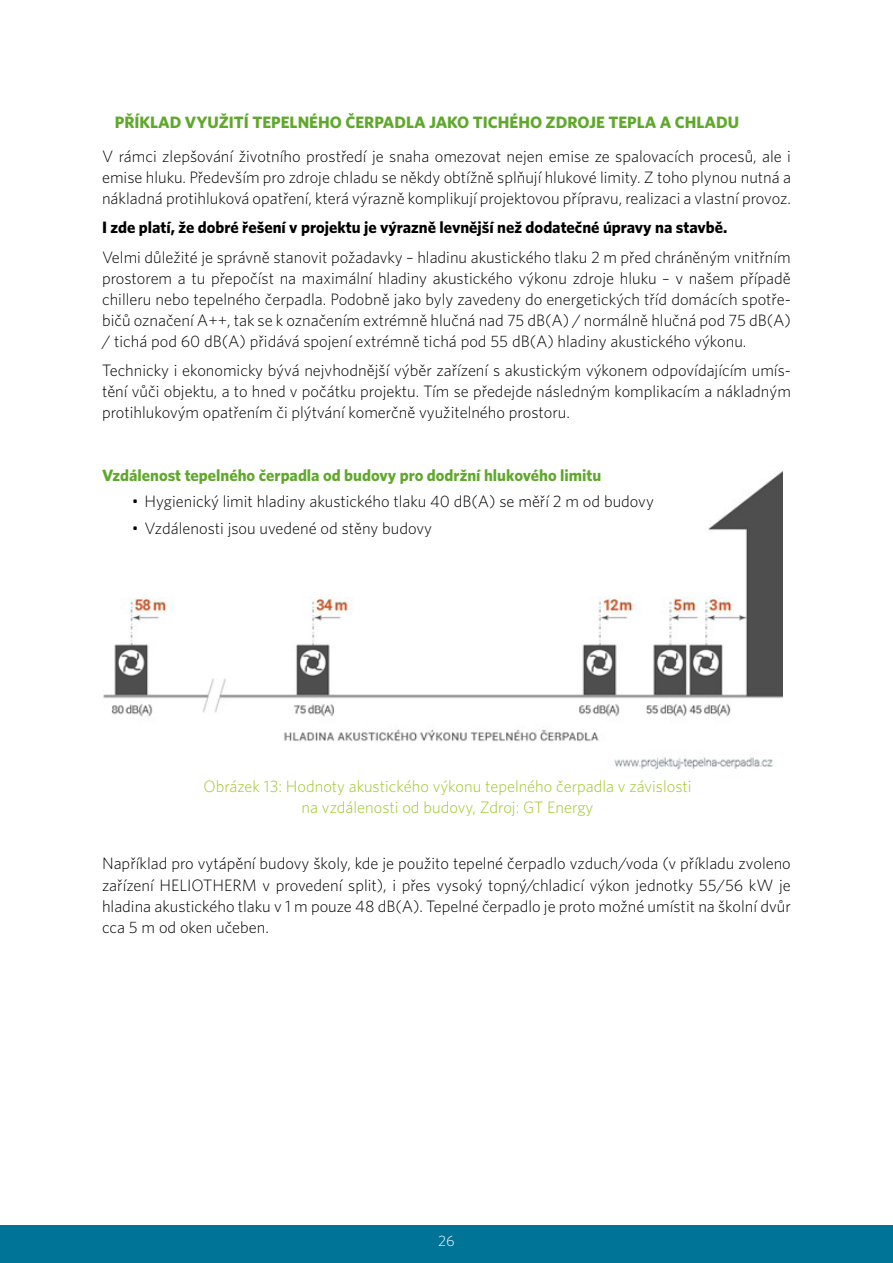
<style>
.page{position:relative;width:893px;height:1263px;background:#fff}
.page>*{position:absolute;margin:0;border:0;box-sizing:border-box;transform-origin:0 0}
.t1{font:300 16.5px/21px "Whitney";color:#000;text-align:justify}
.t2{font:700 16.5px "Whitney";color:#5fa82c}
.t3{font:300 16.5px/21px "Whitney";color:#9dc726;text-align:center}
.t4{font:700 16.5px "Whitney";color:#000}
.t5{font:300 15px "Whitney";color:#fff}
</style>
<div class="page">
<div style="left:0;top:1225px;width:893px;height:38px;background:#007497"></div>
<img style="left:103px;top:471px;width:680px;height:298px">
<div style="left:96px;top:460px;width:423px;height:73px;background:#fff"></div>
<p class="t2" style="left:115px;top:111px;width:626px">Příklad využití tepelného čerpadla jako tichého zdroje tepla a chladu</p>
<p class="t1" style="left:102px;top:145px;width:690px">V rámci zlepšování životního prostředí je snaha omezovat nejen emise ze spalovacích procesů, ale i emise hluku. Především pro zdroje chladu se někdy obtížně splňují hlukové limity. Z toho plynou nutná a nákladná protihluková opatření, která výrazně komplikují projektovou přípravu, realizaci a vlastní provoz.</p>
<p class="t4" style="left:102px;top:216px;width:627px">I zde platí, že dobré řešení v projektu je výrazně levnější než dodatečné úpravy na stavbě.</p>
<p class="t1" style="left:102px;top:246px;width:690px">Velmi důležité je správně stanovit požadavky – hladinu akustického tlaku 2 m před chráněným vnitřním prostorem a tu přepočíst na maximální hladiny akustického výkonu zdroje hluku – v našem případě chilleru nebo tepelného čerpadla. Podobně jako byly zavedeny do energetických tříd domácích spotře&shy;bičů označení A++, tak se k označením extrémně hlučná nad 75 dB(A) / normálně hlučná pod 75 dB(A) / tichá pod 60 dB(A) přidává spojení extrémně tichá pod 55 dB(A) hladiny akustického výkonu.</p>
<p class="t1" style="left:102px;top:359px;width:690px">Technicky i ekonomicky bývá nejvhodnější výběr zařízení s akustickým výkonem odpovídajícím umís&shy;tění vůči objektu, a to hned v počátku projektu. Tím se předejde následným komplikacím a nákladným protihlukovým opatřením či plýtvání komerčně využitelného prostoru.</p>
<p class="t2" style="left:102px;top:464px;width:501px">Vzdálenost tepelného čerpadla od budovy pro dodržní hlukového limitu</p>
<p class="t1" style="left:132px;top:490px;width:524px">• Hygienický limit hladiny akustického tlaku 40 dB(A) se měří 2 m od budovy</p>
<p class="t1" style="left:132px;top:517px;width:302px">• Vzdálenosti jsou uvedené od stěny budovy</p>
<p class="t3" style="left:203px;top:775px;width:490px">Obrázek 13: Hodnoty akustického výkonu tepelného čerpadla v závislosti na vzdálenosti od budovy, Zdroj: GT Energy</p>
<p class="t1" style="left:102px;top:853px;width:690px">Například pro vytápění budovy školy, kde je použito tepelné čerpadlo vzduch/voda (v příkladu zvoleno zařízení HELIOTHERM v provedení split), i přes vysoký topný/chladicí výkon jednotky 55/56 kW je hladina akustického tlaku v 1 m pouze 48 dB(A). Tepelné čerpadlo je proto možné umístit na školní dvůr cca 5 m od oken učeben.</p>
<p class="t5" style="left:438px;top:1231px;width:18px">26</p>
</div>
